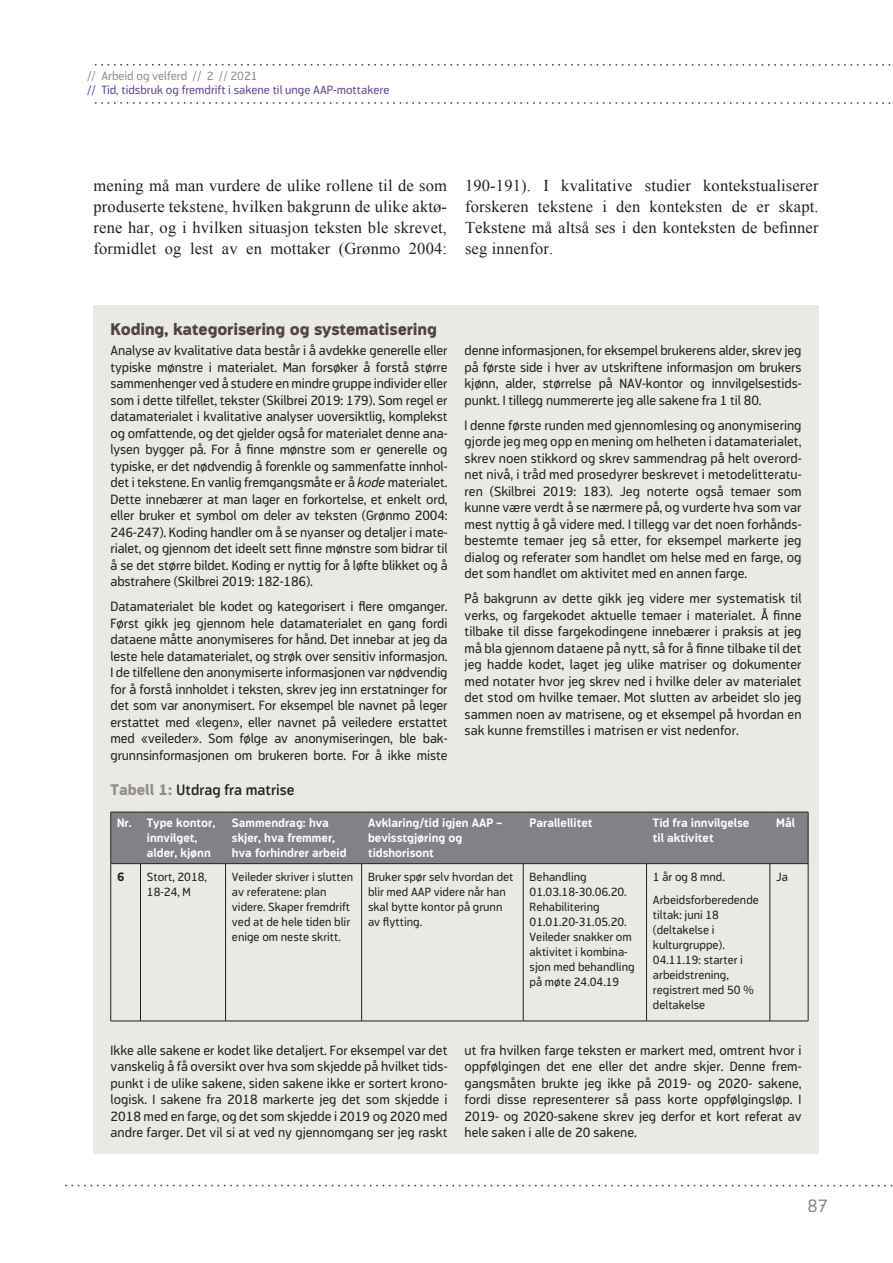
<style>
.page{position:relative;width:893px;height:1263px;background:#fff}
.page>*{position:absolute;margin:0;border:0;box-sizing:border-box;transform-origin:0 0}
.t1{font:18px "Modus";color:#948d87}
.t2{font:16.5px/21px "Times New Roman";letter-spacing:.01em;color:#231f20;text-align:justify}
.t3{font:800 16.5px "Modus";letter-spacing:-.01em;color:#50433d}
.t4{font:600 15px "Modus";color:#231f20}
.t5{font:13.5px/16.5px "Modus";color:#231f20;text-align:justify}
.t6{font:12px/15px "Modus";color:#231f20}
.t7{font:700 12px/15px "Modus";color:#fff}
.t8{font:12px "Modus";color:#64468b}
.t9{font:12px "Modus";color:#948d87}
.t10{font:700 12px "Modus";color:#231f20}
.s1{font-style:italic}
.s2{font-weight:800;color:#948d87}
</style>
<div class="page">
<svg style="left:94px;top:64px;width:797px;height:2px"></svg>
<svg style="left:94px;top:102px;width:797px;height:2px"></svg>
<svg style="left:65px;top:1185px;width:828px;height:1px"></svg>
<div style="left:94px;top:305px;width:725px;height:849px;background:#e9eae4"></div>
<div style="left:111px;top:813px;width:697px;height:50px;background:#808285"></div>
<svg style="left:111px;top:864px;width:697px;height:157px"></svg>
<hr style="left:111px;top:812px;width:30px;height:1px;background:#231f20">
<hr style="left:110px;top:812px;width:1px;height:51px;background:#231f20">
<hr style="left:141px;top:812px;width:85px;height:1px;background:#231f20">
<hr style="left:226px;top:812px;width:136px;height:1px;background:#231f20">
<hr style="left:362px;top:812px;width:161px;height:1px;background:#231f20">
<hr style="left:523px;top:812px;width:123px;height:1px;background:#231f20">
<hr style="left:646px;top:812px;width:124px;height:1px;background:#231f20">
<hr style="left:770px;top:812px;width:38px;height:1px;background:#231f20">
<hr style="left:808px;top:812px;width:1px;height:51px;background:#231f20">
<hr style="left:111px;top:863px;width:30px;height:1px;background:#231f20">
<hr style="left:110px;top:864px;width:1px;height:157px;background:#231f20">
<hr style="left:141px;top:863px;width:85px;height:1px;background:#231f20">
<hr style="left:140px;top:864px;width:1px;height:157px;background:#231f20">
<hr style="left:226px;top:863px;width:136px;height:1px;background:#231f20">
<hr style="left:225px;top:864px;width:1px;height:157px;background:#231f20">
<hr style="left:362px;top:863px;width:161px;height:1px;background:#231f20">
<hr style="left:361px;top:864px;width:1px;height:157px;background:#231f20">
<hr style="left:523px;top:863px;width:123px;height:1px;background:#231f20">
<hr style="left:523px;top:864px;width:1px;height:157px;background:#231f20">
<hr style="left:646px;top:863px;width:124px;height:1px;background:#231f20">
<hr style="left:646px;top:864px;width:1px;height:157px;background:#231f20">
<hr style="left:770px;top:863px;width:38px;height:1px;background:#231f20">
<hr style="left:770px;top:864px;width:1px;height:157px;background:#231f20">
<hr style="left:808px;top:864px;width:1px;height:157px;background:#231f20">
<hr style="left:111px;top:1021px;width:30px;height:1px;background:#231f20">
<hr style="left:141px;top:1021px;width:85px;height:1px;background:#231f20">
<hr style="left:226px;top:1021px;width:136px;height:1px;background:#231f20">
<hr style="left:362px;top:1021px;width:161px;height:1px;background:#231f20">
<hr style="left:523px;top:1021px;width:123px;height:1px;background:#231f20">
<hr style="left:646px;top:1021px;width:124px;height:1px;background:#231f20">
<hr style="left:770px;top:1021px;width:38px;height:1px;background:#231f20">
<p class="t9" style="left:87px;top:69px;width:172px">// Arbeid og velferd // 2 // 2021</p>
<p class="t8" style="left:87px;top:83px;width:304px">// Tid, tidsbruk og fremdrift i sakene til unge AAP-mottakere</p>
<p class="t2" style="left:94px;top:175px;width:355px">mening må man vurdere de ulike rollene til de som produserte tekstene, hvilken bakgrunn de ulike aktø&shy;rene har, og i hvilken situasjon teksten ble skrevet, formidlet og lest av en mottaker (Grønmo 2004:</p>
<p class="t2" style="left:465px;top:175px;width:355px">190-191). I kvalitative studier kontekstualiserer forskeren tekstene i den konteksten de er skapt.<br>Tekstene må altså ses i den konteksten de befinner seg innenfor.</p>
<p class="t3" style="left:111px;top:319px;width:328px">Koding, kategorisering og systematisering</p>
<p class="t5" style="left:111px;top:342px;width:339px">Analyse av kvalitative data består i å avdekke generelle eller typiske mønstre i materialet. Man forsøker å forstå større sammenhenger ved å studere en mindre gruppe individer eller som i dette tilfellet, tekster (Skilbrei 2019: 179). Som regel er datamaterialet i kvalitative analyser uoversiktlig, komplekst og omfattende, og det gjelder også for materialet denne ana&shy;lysen bygger på. For å finne mønstre som er generelle og typiske, er det nødvendig å forenkle og sammenfatte innhol&shy;det i tekstene. En vanlig fremgangsmåte er å <span class="s1">kode</span> materialet.<br>Dette innebærer at man lager en forkortelse, et enkelt ord, eller bruker et symbol om deler av teksten (Grønmo 2004:<br>246-247). Koding handler om å se nyanser og detaljer i mate&shy;rialet, og gjennom det ideelt sett finne mønstre som bidrar til å se det større bildet. Koding er nyttig for å løfte blikket og å abstrahere (Skilbrei 2019: 182-186).</p>
<p class="t5" style="left:111px;top:598px;width:339px">Datamaterialet ble kodet og kategorisert i flere omganger.<br>Først gikk jeg gjennom hele datamaterialet en gang fordi dataene måtte anonymiseres for hånd. Det innebar at jeg da leste hele datamaterialet, og strøk over sensitiv informasjon.<br>I de tilfellene den anonymiserte informasjonen var nødvendig for å forstå innholdet i teksten, skrev jeg inn erstatninger for det som var anonymisert. For eksempel ble navnet på leger erstattet med «legen», eller navnet på veiledere erstattet med «veileder». Som følge av anonymiseringen, ble bak&shy;grunnsinformasjonen om brukeren borte. For å ikke miste</p>
<p class="t5" style="left:465px;top:342px;width:338px">denne informasjonen, for eksempel brukerens alder, skrev jeg på første side i hver av utskriftene informasjon om brukers kjønn, alder, størrelse på NAV-kontor og innvilgelsestids&shy;punkt. I tillegg nummererte jeg alle sakene fra 1 til 80.</p>
<p class="t5" style="left:465px;top:417px;width:338px">I denne første runden med gjennomlesing og anonymisering gjorde jeg meg opp en mening om helheten i datamaterialet, skrev noen stikkord og skrev sammendrag på helt overord&shy;net nivå, i tråd med prosedyrer beskrevet i metodelitteratu&shy;ren (Skilbrei 2019: 183). Jeg noterte også temaer som kunne være verdt å se nærmere på, og vurderte hva som var mest nyttig å gå videre med. I tillegg var det noen forhånds&shy;bestemte temaer jeg så etter, for eksempel markerte jeg dialog og referater som handlet om helse med en farge, og det som handlet om aktivitet med en annen farge.</p>
<p class="t5" style="left:465px;top:590px;width:339px">På bakgrunn av dette gikk jeg videre mer systematisk til verks, og fargekodet aktuelle temaer i materialet. Å finne tilbake til disse fargekodingene innebærer i praksis at jeg må bla gjennom dataene på nytt, så for å finne tilbake til det jeg hadde kodet, laget jeg ulike matriser og dokumenter med notater hvor jeg skrev ned i hvilke deler av materialet det stod om hvilke temaer. Mot slutten av arbeidet slo jeg sammen noen av matrisene, og et eksempel på hvordan en sak kunne fremstilles i matrisen er vist nedenfor.</p>
<p class="t4" style="left:111px;top:781px;width:186px"><span class="s2">Tabell 1:</span> Utdrag fra matrise</p>
<p class="t7" style="left:147px;top:815px;width:70px;text-indent:-30px">Nr. Type kontor, innvilget, alder, kjønn</p>
<p class="t7" style="left:232px;top:815px;width:116px">Sammendrag: hva skjer, hva fremmer, hva forhindrer arbeid</p>
<p class="t7" style="left:368px;top:815px;width:136px">Avklaring/tid igjen AAP – bevisstgjøring og tidshorisont</p>
<p class="t7" style="left:530px;top:815px;width:64px">Parallellitet</p>
<p class="t7" style="left:653px;top:815px;width:98px">Tid fra innvilgelse til aktivitet</p>
<p class="t7" style="left:776px;top:815px;width:20px">Mål</p>
<p class="t10" style="left:117px;top:870px;width:9px">6</p>
<p class="t6" style="left:147px;top:869px;width:62px">Stort, 2018,<br>18-24, M</p>
<p class="t6" style="left:232px;top:869px;width:123px">Veileder skriver i slutten av referatene: plan videre. Skaper fremdrift ved at de hele tiden blir enige om neste skritt.</p>
<p class="t6" style="left:368px;top:869px;width:147px">Bruker spør selv hvordan det blir med AAP videre når han skal bytte kontor på grunn av flytting.</p>
<p class="t6" style="left:530px;top:869px;width:106px">Behandling<br>01.03.18-30.06.20.<br>Rehabilitering<br>01.01.20-31.05.20.<br>Veileder snakker om aktivitet i kombina&shy;sjon med behandling på møte 24.04.19</p>
<p class="t6" style="left:653px;top:865px;width:107px;line-height:23.5px">1 år og 8 mnd.<br>Arbeidsforberedende</p>
<p class="t6" style="left:776px;top:869px;width:13px">Ja</p>
<p class="t6" style="left:653px;top:908px;width:103px">tiltak: juni 18 (deltakelse i kulturgruppe).<br>04.11.19: starter i arbeidstrening, registrert med 50 % deltakelse</p>
<p class="t5" style="left:111px;top:1042px;width:339px">Ikke alle sakene er kodet like detaljert. For eksempel var det vanskelig å få oversikt over hva som skjedde på hvilket tids&shy;punkt i de ulike sakene, siden sakene ikke er sortert krono&shy;logisk. I sakene fra 2018 markerte jeg det som skjedde i 2018 med en farge, og det som skjedde i 2019 og 2020 med andre farger. Det vil si at ved ny gjennomgang ser jeg raskt</p>
<p class="t5" style="left:465px;top:1042px;width:338px">ut fra hvilken farge teksten er markert med, omtrent hvor i oppfølgingen det ene eller det andre skjer. Denne frem&shy;gangsmåten brukte jeg ikke på 2019- og 2020- sakene, fordi disse representerer så pass korte oppfølgingsløp. I 2019- og 2020-sakene skrev jeg derfor et kort referat av hele saken i alle de 20 sakene.</p>
<h1 class="t1" style="left:807px;top:1195px;width:22px">87</h1>
</div>
